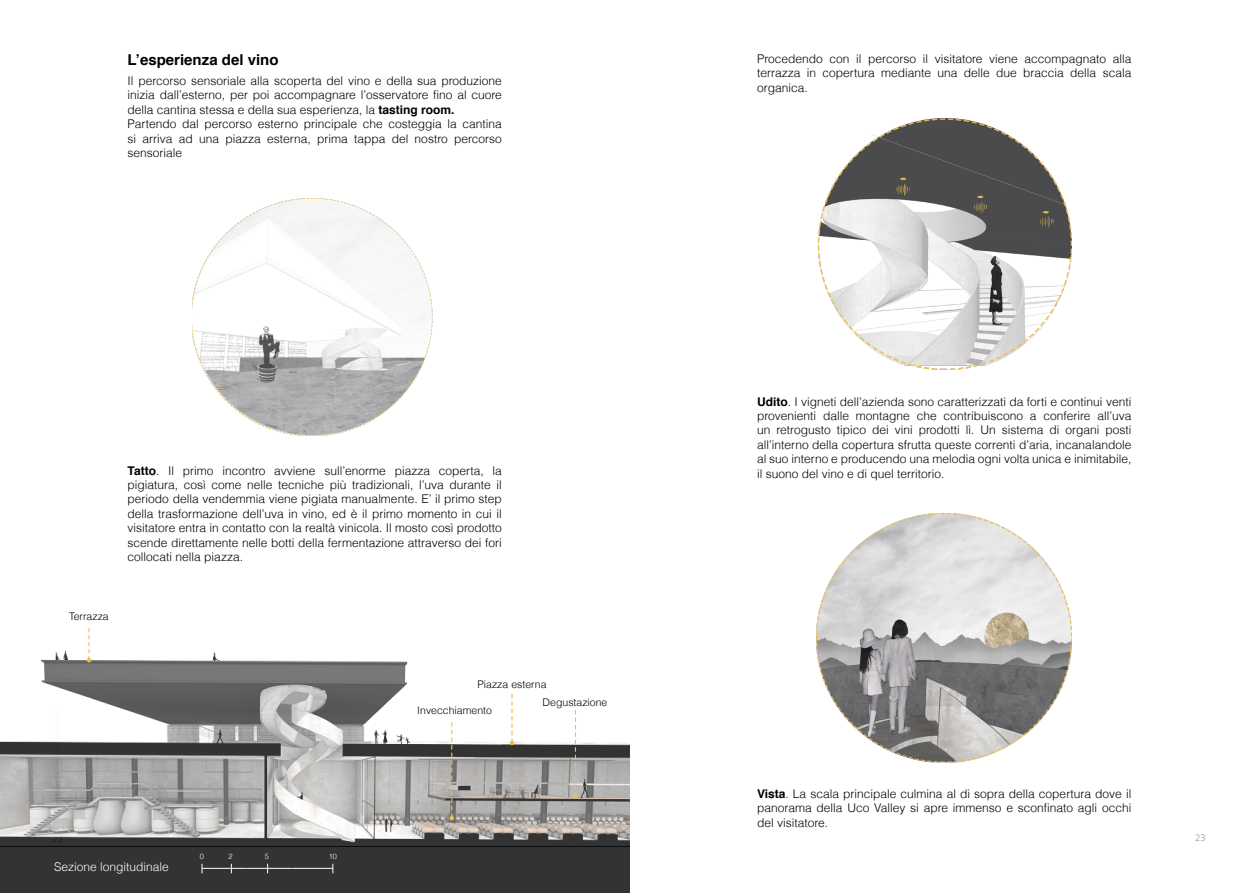
<style>
.page{position:relative;width:1259px;height:893px;background:#fff}
.page>*{position:absolute;margin:0;border:0;box-sizing:border-box;transform-origin:0 0}
.t1{font:700 15px "Helvetica";color:#000}
.t2{font:300 12px/14.4px "Helvetica";color:#000;text-align:justify}
.t3{font:300 12px "Helvetica";color:#fff}
.t4{font:300 10.5px "Helvetica";color:#000}
.t5{font:300 9px "Open Sans";color:#767073}
.t6{font:300 7.5px "Helvetica";color:#fff}
.s1{font-weight:700}
</style>
<div class="page">
<img style="left:0;top:650px;width:629px;height:196px">
<div style="left:0;top:846px;width:629px;height:47px;background:#333"></div>
<hr style="left:202px;top:868px;width:45px;height:1px;background:#fff">
<hr style="left:247px;top:868px;width:45px;height:1px;background:#fff">
<hr style="left:292px;top:868px;width:41px;height:1px;background:#fff">
<img style="left:192px;top:199px;width:241px;height:237px">
<svg style="left:510px;top:694px;width:4px;height:51px"></svg>
<svg style="left:87px;top:628px;width:4px;height:34px"></svg>
<svg style="left:573px;top:710px;width:5px;height:89px"></svg>
<svg style="left:449px;top:722px;width:5px;height:98px"></svg>
<img style="left:817px;top:119px;width:254px;height:250px">
<img style="left:816px;top:513px;width:255px;height:250px">
<p class="t1" style="left:128px;top:48px;width:152px">L’esperienza del vino</p>
<p class="t2" style="left:128px;top:73px;width:376px;text-align:left">Il percorso sensoriale alla scoperta del vino e della sua produzione inizia dall’esterno, per poi accompagnare l’osservatore fino al cuore della cantina stessa e della sua esperienza, la <span class="s1">tasting room.<br></span>Partendo dal percorso esterno principale che costeggia la cantina si arriva ad una piazza esterna, prima tappa del nostro percorso sensoriale</p>
<p class="t2" style="left:128px;top:463px;width:376px"><span class="s1">Tatto</span>. Il primo incontro avviene sull’enorme piazza coperta, la pigiatura, così come nelle tecniche più tradizionali, l’uva durante il periodo della vendemmia viene pigiata manualmente. E’ il primo step della trasformazione dell’uva in vino, ed è il primo momento in cui il visitatore entra in contatto con la realtà vinicola. Il mosto così prodotto scende direttamente nelle botti della fermentazione attraverso dei fori collocati nella piazza.</p>
<p class="t4" style="left:69px;top:610px;width:41px">Terrazza</p>
<p class="t4" style="left:477px;top:678px;width:71px">Piazza esterna</p>
<p class="t4" style="left:417px;top:704px;width:76px">Invecchiamento</p>
<p class="t4" style="left:542px;top:696px;width:66px">Degustazione</p>
<p class="t6" style="left:200px;top:852px;width:6px">0</p>
<p class="t6" style="left:228px;top:852px;width:6px">2</p>
<p class="t6" style="left:265px;top:852px;width:6px">5</p>
<p class="t6" style="left:329px;top:852px;width:10px">10</p>
<p class="t3" style="left:54px;top:859px;width:116px">Sezione longitudinale</p>
<p class="t2" style="left:757px;top:51px;width:376px">Procedendo con il percorso il visitatore viene accompagnato alla terrazza in copertura mediante una delle due braccia della scala organica.</p>
<p class="t2" style="left:757px;top:394px;width:376px"><span class="s1">Udito</span>. I vigneti dell’azienda sono caratterizzati da forti e continui venti provenienti dalle montagne che contribuiscono a conferire all’uva un retrogusto tipico dei vini prodotti lì. Un sistema di organi posti all’interno della copertura sfrutta queste correnti d’aria, incanalandole al suo interno e producendo una melodia ogni volta unica e inimitabile, il suono del vino e di quel territorio.</p>
<p class="t2" style="left:757px;top:786px;width:376px"><span class="s1">Vista</span>. La scala principale culmina al di sopra della copertura dove il panorama della Uco Valley si apre immenso e sconfinato agli occhi del visitatore.</p>
<p class="t5" style="left:1195px;top:831px;width:12px">23</p>
</div>
